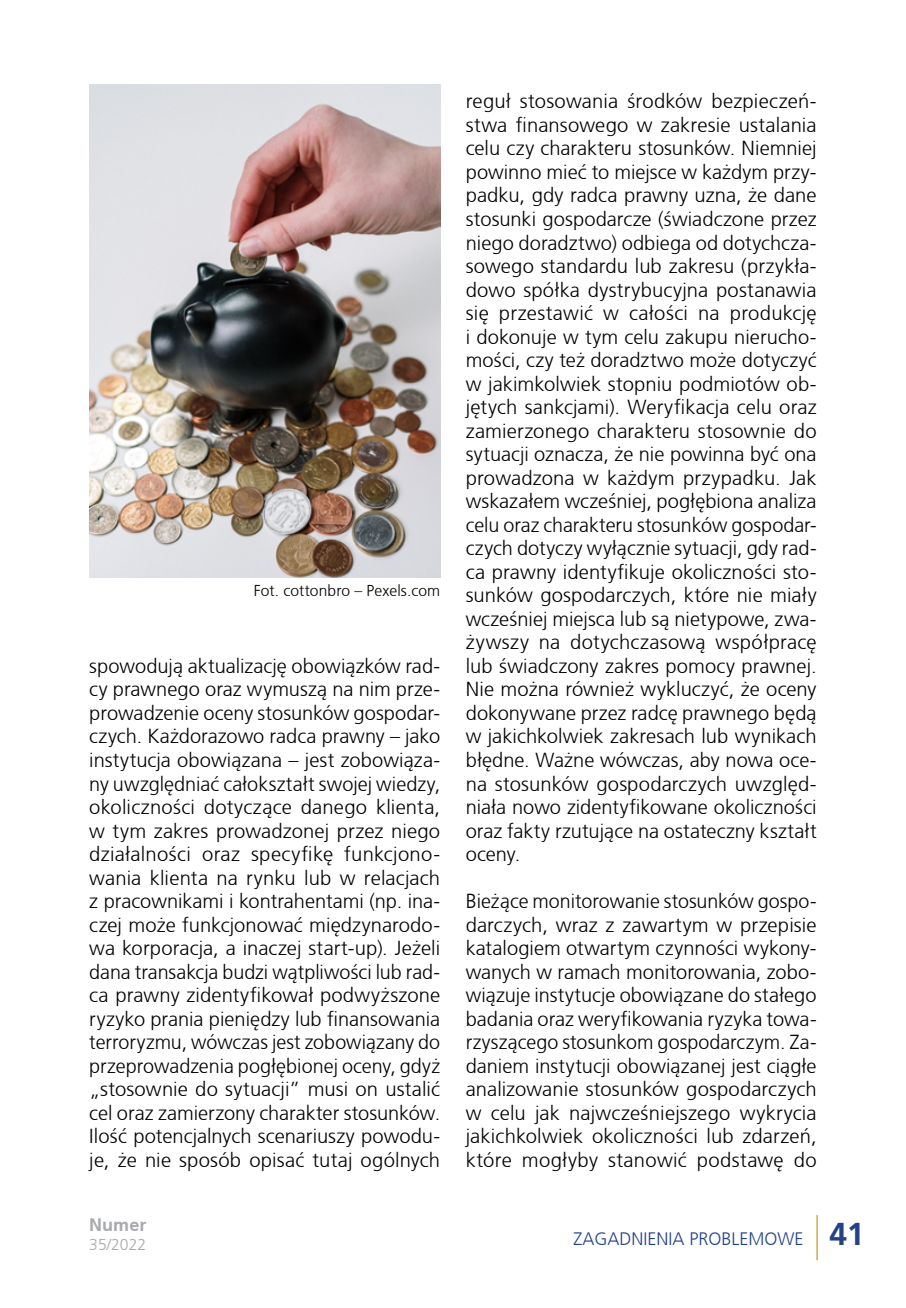
<style>
.page{position:relative;width:906px;height:1308px;background:#fff}
.page>*{position:absolute;margin:0;border:0;box-sizing:border-box;transform-origin:0 0}
.t1{font:700 31.5px "Frutiger CE";color:#244386}
.t2{font:300 20.25px/23.4px "Frutiger CE";letter-spacing:.01em;color:#000;text-align:justify}
.t3{font:300 18px "Frutiger CE";color:#244386}
.t4{font:700 18px "Frutiger CE";color:#a7a9ac}
.t5{font:300 15.75px "Frutiger CE";letter-spacing:.005em;color:#000}
.t6{font:300 15.75px "Frutiger CE";color:#a7a9ac}
.s1{font-weight:300;font-size:45px;color:#d2a444}
</style>
<div class="page">
<img style="left:89px;top:85px;width:351px;height:492px">
<p class="t5" style="left:254px;top:581px;width:188px">Fot. cottonbro – Pexels.com</p>
<p class="t2" style="left:89px;top:654px;width:352px">spowodują aktualizację obowiązków rad&shy;cy prawnego oraz wymuszą na nim prze&shy;prowadzenie oceny stosunków gospodar&shy;czych. Każdorazowo radca prawny – jako instytucja obowiązana – jest zobowiąza&shy;ny uwzględniać całokształt swojej wiedzy, okoliczności dotyczące danego klienta, w tym zakres prowadzonej przez niego działalności oraz specyfikę funkcjono&shy;wania klienta na rynku lub w relacjach z pracownikami i kontrahentami (np. ina&shy;czej może funkcjonować międzynarodo&shy;wa korporacja, a inaczej start-up). Jeżeli dana transakcja budzi wątpliwości lub rad&shy;ca prawny zidentyfikował podwyższone ryzyko prania pieniędzy lub finansowania terroryzmu, wówczas jest zobowiązany do przeprowadzenia pogłębionej oceny, gdyż „stosownie do sytuacji” musi on ustalić cel oraz zamierzony charakter stosunków.<br>Ilość potencjalnych scenariuszy powodu&shy;je, że nie sposób opisać tutaj ogólnych</p>
<p class="t2" style="left:466px;top:89px;width:352px">reguł stosowania środków bezpieczeń&shy;stwa finansowego w zakresie ustalania celu czy charakteru stosunków. Niemniej powinno mieć to miejsce w każdym przy&shy;padku, gdy radca prawny uzna, że dane stosunki gospodarcze (świadczone przez niego doradztwo) odbiega od dotychcza&shy;sowego standardu lub zakresu (przykła&shy;dowo spółka dystrybucyjna postanawia się przestawić w całości na produkcję i dokonuje w tym celu zakupu nierucho&shy;mości, czy też doradztwo może dotyczyć w jakimkolwiek stopniu podmiotów ob&shy;jętych sankcjami). Weryfikacja celu oraz zamierzonego charakteru stosownie do sytuacji oznacza, że nie powinna być ona prowadzona w każdym przypadku. Jak wskazałem wcześniej, pogłębiona analiza celu oraz charakteru stosunków gospodar&shy;czych dotyczy wyłącznie sytuacji, gdy rad&shy;ca prawny identyfikuje okoliczności sto&shy;sunków gospodarczych, które nie miały wcześniej miejsca lub są nietypowe, zwa&shy;żywszy na dotychczasową współpracę lub świadczony zakres pomocy prawnej.<br>Nie można również wykluczyć, że oceny dokonywane przez radcę prawnego będą w jakichkolwiek zakresach lub wynikach błędne. Ważne wówczas, aby nowa oce&shy;na stosunków gospodarczych uwzględ&shy;niała nowo zidentyfikowane okoliczności oraz fakty rzutujące na ostateczny kształt oceny.</p>
<p class="t2" style="left:466px;top:889px;width:352px">Bieżące monitorowanie stosunków gospo&shy;darczych, wraz z zawartym w przepisie katalogiem otwartym czynności wykony&shy;wanych w ramach monitorowania, zobo&shy;wiązuje instytucje obowiązane do stałego badania oraz weryfikowania ryzyka towa&shy;rzyszącego stosunkom gospodarczym. Za&shy;daniem instytucji obowiązanej jest ciągłe analizowanie stosunków gospodarczych w celu jak najwcześniejszego wykrycia jakichkolwiek okoliczności lub zdarzeń, które mogłyby stanowić podstawę do</p>
<p class="t4" style="left:89px;top:1214px;width:59px">Numer</p>
<p class="t6" style="left:89px;top:1235px;width:58px">35/2022</p>
<p class="t3" style="left:573px;top:1228px;width:232px">ZAGADNIENIA PROBLEMOWE</p>
<h1 class="t1" style="left:815px;top:1215px;width:51px"><span class="s1">|</span> 41</h1>
</div>
